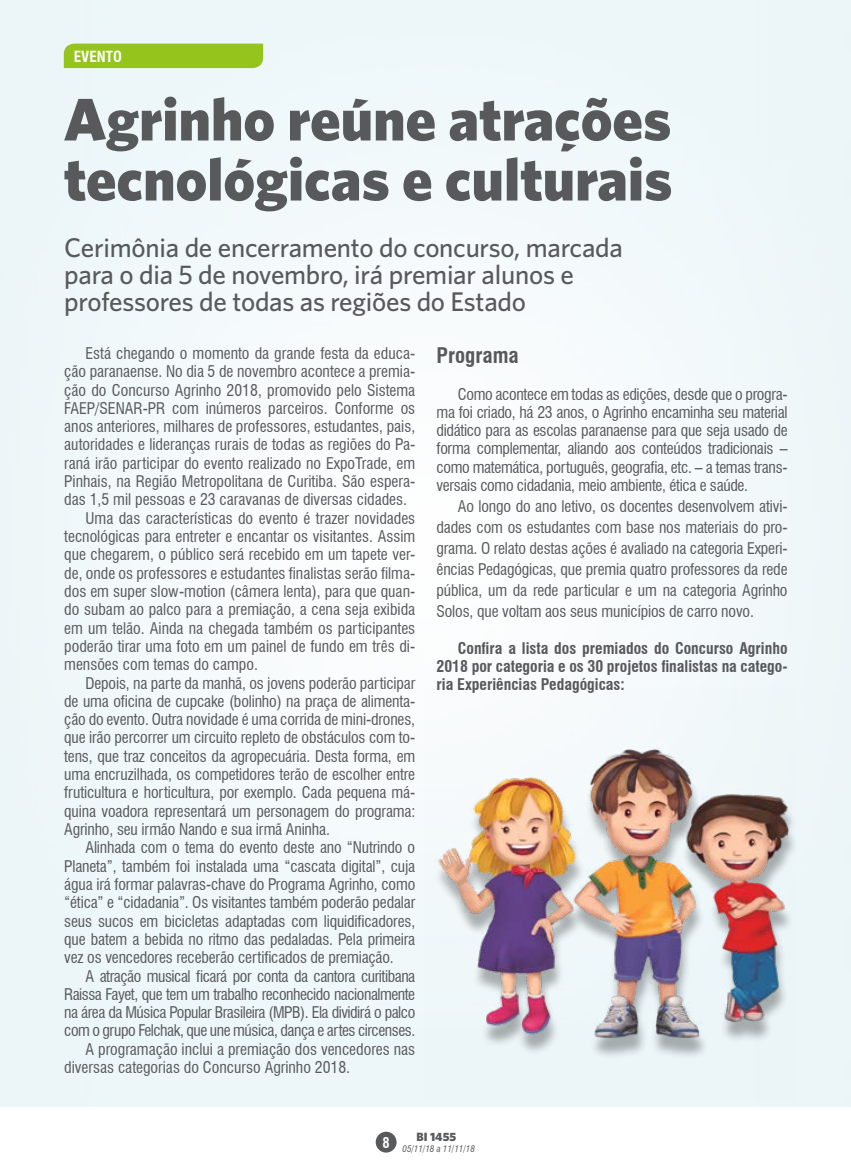
<style>
.page{position:relative;width:851px;height:1170px;background:#fff}
.page>*{position:absolute;margin:0;border:0;box-sizing:border-box;transform-origin:0 0}
.t1{font:900 60px/60px "Whitney HTF";color:#58595b}
.t2{font:500 27px/27px "Whitney HTF";letter-spacing:-.01em;color:#58595b}
.t3{font:700 condensed 21px "Swiss 721 BT";color:#58595b}
.t4{font:condensed 15.75px/18.3px "Swiss 721 BT";letter-spacing:-.01em;color:#58595b;text-align:justify}
.t5{font:condensed 15.75px "Swiss 721 BT";letter-spacing:-.03em;color:#58595b}
.t6{font:700 condensed 15.75px/18.3px "Swiss 721 BT";color:#58595b;text-align:justify}
.t7{font:700 condensed 15px "Swiss 721 BT";color:#fff}
.t8{font:700 condensed 14.4px "Swiss 721 BT";color:#fff}
.t9{font:900 12px "Whitney HTF";color:#58595b}
.t10{font:italic condensed 9px "Swiss 721 BT";color:#58595b}
</style>
<div class="page">
<div style="left:375px;top:1131px;width:21px;height:21px;background:#58595b;border-radius:50%"></div>
<div style="left:64px;top:44px;width:199px;height:24px;background:#95c51d"></div>
<img style="left:424px;top:687px;width:371px;height:413px">
<p class="t7" style="left:74px;top:47px;width:50px">EVENTO</p>
<h1 class="t1" style="left:64px;top:88px;width:610px">Agrinho reúne atrações tecnológicas e culturais</h1>
<h2 class="t2" style="left:64px;top:233px;width:560px">Cerimônia de encerramento do concurso, marcada para o dia 5 de novembro, irá premiar alunos e professores de todas as regiões do Estado</h2>
<p class="t4" style="left:85px;top:344px;width:331px">Está chegando o momento da grande festa da educa-</p>
<p class="t4" style="left:64px;top:362px;width:352px">ção paranaense. No dia 5 de novembro acontece a premia-</p>
<p class="t4" style="left:64px;top:380px;width:352px">ção do Concurso Agrinho 2018, promovido pelo Sistema</p>
<p class="t4" style="left:64px;top:399px;width:352px">FAEP/SENAR-PR com inúmeros parceiros. Conforme os</p>
<p class="t4" style="left:64px;top:417px;width:352px">anos anteriores, milhares de professores, estudantes, pais,</p>
<p class="t4" style="left:64px;top:435px;width:352px">autoridades e lideranças rurais de todas as regiões do Pa-</p>
<p class="t4" style="left:64px;top:454px;width:352px">raná irão participar do evento realizado no ExpoTrade, em</p>
<p class="t4" style="left:64px;top:472px;width:352px">Pinhais, na Região Metropolitana de Curitiba. São espera-</p>
<p class="t4" style="left:64px;top:490px;width:344px">das 1,5 mil pessoas e 23 caravanas de diversas cidades.</p>
<p class="t4" style="left:85px;top:509px;width:331px">Uma das características do evento é trazer novidades</p>
<p class="t4" style="left:64px;top:527px;width:352px">tecnológicas para entreter e encantar os visitantes. Assim</p>
<p class="t4" style="left:64px;top:545px;width:352px">que chegarem, o público será recebido em um tapete ver-</p>
<p class="t4" style="left:64px;top:563px;width:352px">de, onde os professores e estudantes finalistas serão filma-</p>
<p class="t4" style="left:64px;top:582px;width:352px">dos em super slow-motion (câmera lenta), para que quan-</p>
<p class="t4" style="left:64px;top:600px;width:352px">do subam ao palco para a premiação, a cena seja exibida</p>
<p class="t4" style="left:64px;top:618px;width:352px">em um telão. Ainda na chegada também os participantes</p>
<p class="t4" style="left:64px;top:637px;width:352px">poderão tirar uma foto em um painel de fundo em três di-</p>
<p class="t4" style="left:64px;top:655px;width:195px">mensões com temas do campo.</p>
<p class="t4" style="left:85px;top:673px;width:331px">Depois, na parte da manhã, os jovens poderão participar</p>
<p class="t4" style="left:64px;top:692px;width:352px">de uma oficina de cupcake (bolinho) na praça de alimenta-</p>
<p class="t4" style="left:64px;top:710px;width:352px">ção do evento. Outra novidade é uma corrida de mini-drones,</p>
<p class="t4" style="left:64px;top:728px;width:352px">que irão percorrer um circuito repleto de obstáculos com to-</p>
<p class="t4" style="left:64px;top:746px;width:352px">tens, que traz conceitos da agropecuária. Desta forma, em</p>
<p class="t4" style="left:64px;top:765px;width:352px">uma encruzilhada, os competidores terão de escolher entre</p>
<p class="t4" style="left:64px;top:783px;width:352px">fruticultura e horticultura, por exemplo. Cada pequena má-</p>
<p class="t4" style="left:64px;top:801px;width:352px">quina voadora representará um personagem do programa:</p>
<p class="t4" style="left:64px;top:820px;width:267px">Agrinho, seu irmão Nando e sua irmã Aninha.</p>
<p class="t4" style="left:85px;top:838px;width:331px">Alinhada com o tema do evento deste ano “Nutrindo o</p>
<p class="t4" style="left:64px;top:856px;width:352px">Planeta”, também foi instalada uma “cascata digital”, cuja</p>
<p class="t4" style="left:64px;top:875px;width:352px">água irá formar palavras-chave do Programa Agrinho, como</p>
<p class="t4" style="left:64px;top:893px;width:352px">“ética” e “cidadania”. Os visitantes também poderão pedalar</p>
<p class="t4" style="left:64px;top:911px;width:352px">seus sucos em bicicletas adaptadas com liquidificadores,</p>
<p class="t4" style="left:64px;top:929px;width:352px">que batem a bebida no ritmo das pedaladas. Pela primeira</p>
<p class="t4" style="left:64px;top:948px;width:331px">vez os vencedores receberão certificados de premiação.</p>
<p class="t5" style="left:85px;top:966px;width:331px">A atração musical ficará por conta da cantora curitibana</p>
<p class="t5" style="left:64px;top:984px;width:352px">Raissa Fayet, que tem um trabalho reconhecido nacionalmente</p>
<p class="t5" style="left:64px;top:1002px;width:352px">na área da Música Popular Brasileira (MPB). Ela dividirá o palco</p>
<p class="t5" style="left:64px;top:1021px;width:352px">com o grupo Felchak, que une música, dança e artes circenses.</p>
<p class="t4" style="left:85px;top:1039px;width:331px">A programação inclui a premiação dos vencedores nas</p>
<p class="t4" style="left:64px;top:1058px;width:287px">diversas categorias do Concurso Agrinho 2018.</p>
<h3 class="t3" style="left:436px;top:342px;width:84px">Programa</h3>
<p class="t4" style="left:436px;top:384px;width:352px;text-indent:21px">Como acontece em todas as edições, desde que o progra&shy;ma foi criado, há 23 anos, o Agrinho encaminha seu material didático para as escolas paranaense para que seja usado de forma complementar, aliando aos conteúdos tradicionais – como matemática, português, geografia, etc. – a temas trans&shy;versais como cidadania, meio ambiente, ética e saúde.</p>
<p class="t4" style="left:436px;top:496px;width:352px;line-height:21px;text-indent:21px">Ao longo do ano letivo, os docentes desenvolvem ativi&shy;dades com os estudantes com base nos materiais do pro&shy;grama. O relato destas ações é avaliado na categoria Experi&shy;ências Pedagógicas, que premia quatro professores da rede pública, um da rede particular e um na categoria Agrinho Solos, que voltam aos seus municípios de carro novo.</p>
<p class="t6" style="left:436px;top:638px;width:352px;text-indent:21px">Confira a lista dos premiados do Concurso Agrinho 2018 por categoria e os 30 projetos finalistas na catego&shy;ria Experiências Pedagógicas:</p>
<p class="t8" style="left:382px;top:1133px;width:9px">8</p>
<p class="t9" style="left:416px;top:1128px;width:41px">BI 1455</p>
<p class="t10" style="left:402px;top:1143px;width:74px">05/11/18 a 11/11/18</p>
</div>
